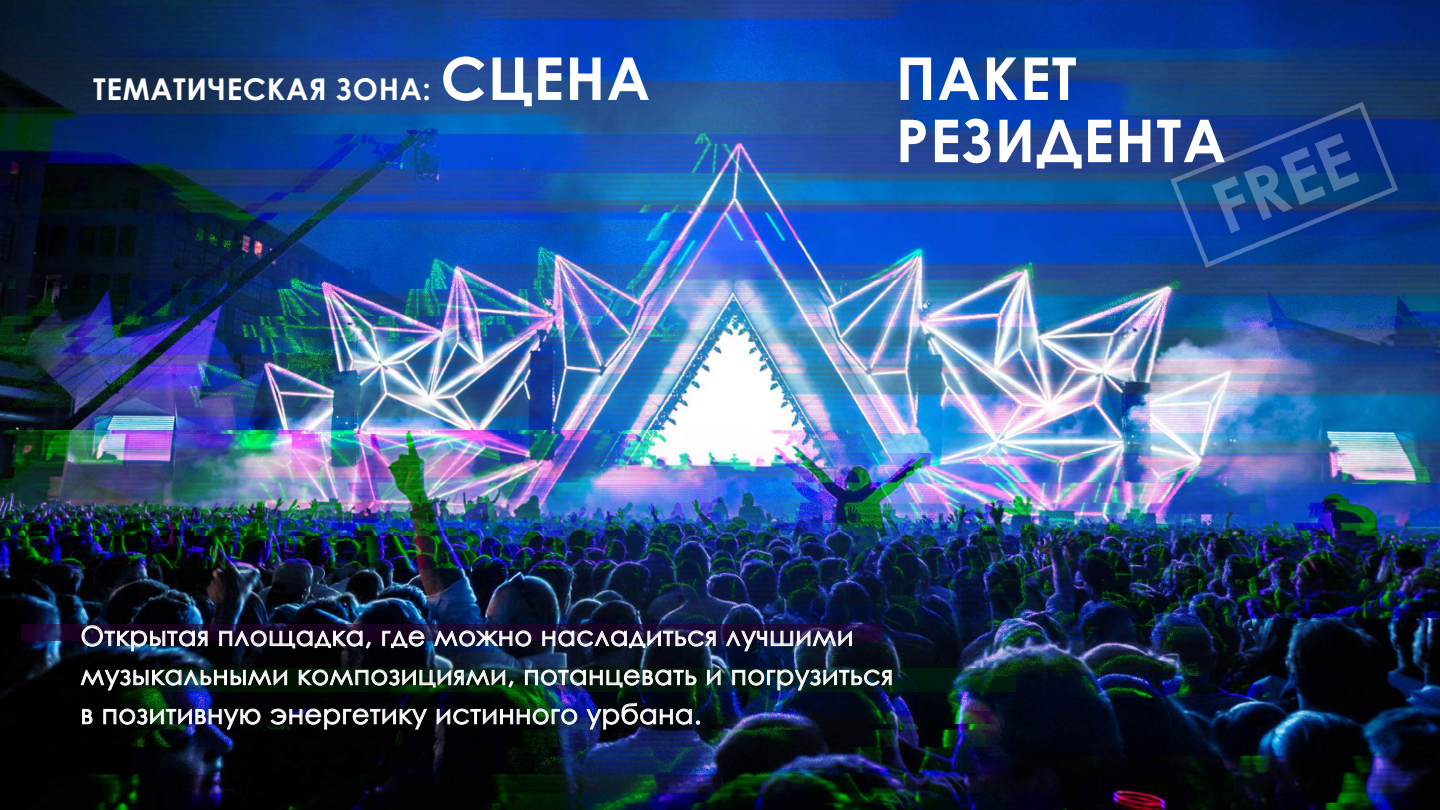
<style>
.page{position:relative;width:1440px;height:810px;background:#fff}
.page>*{position:absolute;margin:0;border:0;box-sizing:border-box;transform-origin:0 0}
.t1{font:700 59.1px/62.2px "Century Gothic";letter-spacing:.02em;color:#fff}
.t2{font:700 30px "Century Gothic";letter-spacing:.02em;color:#fff}
.t3{font:27px/39.1px "Century Gothic";letter-spacing:.02em;color:#fff}
.s1{font-size:59.1px}
</style>
<div class="page">
<img style="left:0;top:0;width:1440px;height:810px">
<img style="left:1148px;top:79px;width:273px;height:212px">
<svg style="left:1170px;top:102px;width:228px;height:166px;background:#15428e"></svg>
<svg style="left:21px;top:624px;width:39px;height:16px"></svg>
<svg style="left:921px;top:669px;width:95px;height:23px;background:#052920"></svg>
<img style="left:60px;top:602px;width:861px;height:193px">
<img style="left:82px;top:625px;width:125px;height:26px">
<svg style="left:219px;top:631px;width:152px;height:17px;background:#514956"></svg>
<svg style="left:382px;top:631px;width:42px;height:17px"></svg>
<svg style="left:434px;top:631px;width:97px;height:15px"></svg>
<img style="left:542px;top:631px;width:174px;height:17px">
<img style="left:726px;top:631px;width:126px;height:20px">
<svg style="left:81px;top:670px;width:206px;height:20px;background:#3f4b47"></svg>
<svg style="left:299px;top:670px;width:215px;height:17px;background:#49594e"></svg>
<svg style="left:525px;top:670px;width:171px;height:17px;background:#50615e"></svg>
<svg style="left:707px;top:670px;width:13px;height:15px"></svg>
<svg style="left:732px;top:670px;width:160px;height:20px;background:#405455"></svg>
<svg style="left:82px;top:709px;width:10px;height:15px"></svg>
<img style="left:103px;top:709px;width:157px;height:20px">
<svg style="left:271px;top:709px;width:156px;height:20px;background:#414245"></svg>
<img style="left:437px;top:709px;width:140px;height:16px">
<svg style="left:587px;top:703px;width:113px;height:26px;background:#353947"></svg>
<p class="t2" style="left:93px;top:66px;width:559px">ТЕМАТИЧЕСКАЯ ЗОНА: <span class="s1">СЦЕНА</span></p>
<h1 class="t1" style="left:896px;top:45px;width:332px">ПАКЕТ<br>РЕЗИДЕНТА</h1>
<p class="t3" style="left:81px;top:616px;width:814px">Открытая площадка, где можно насладиться лучшими музыкальными композициями, потанцевать и погрузиться в позитивную энергетику истинного урбана.</p>
</div>
